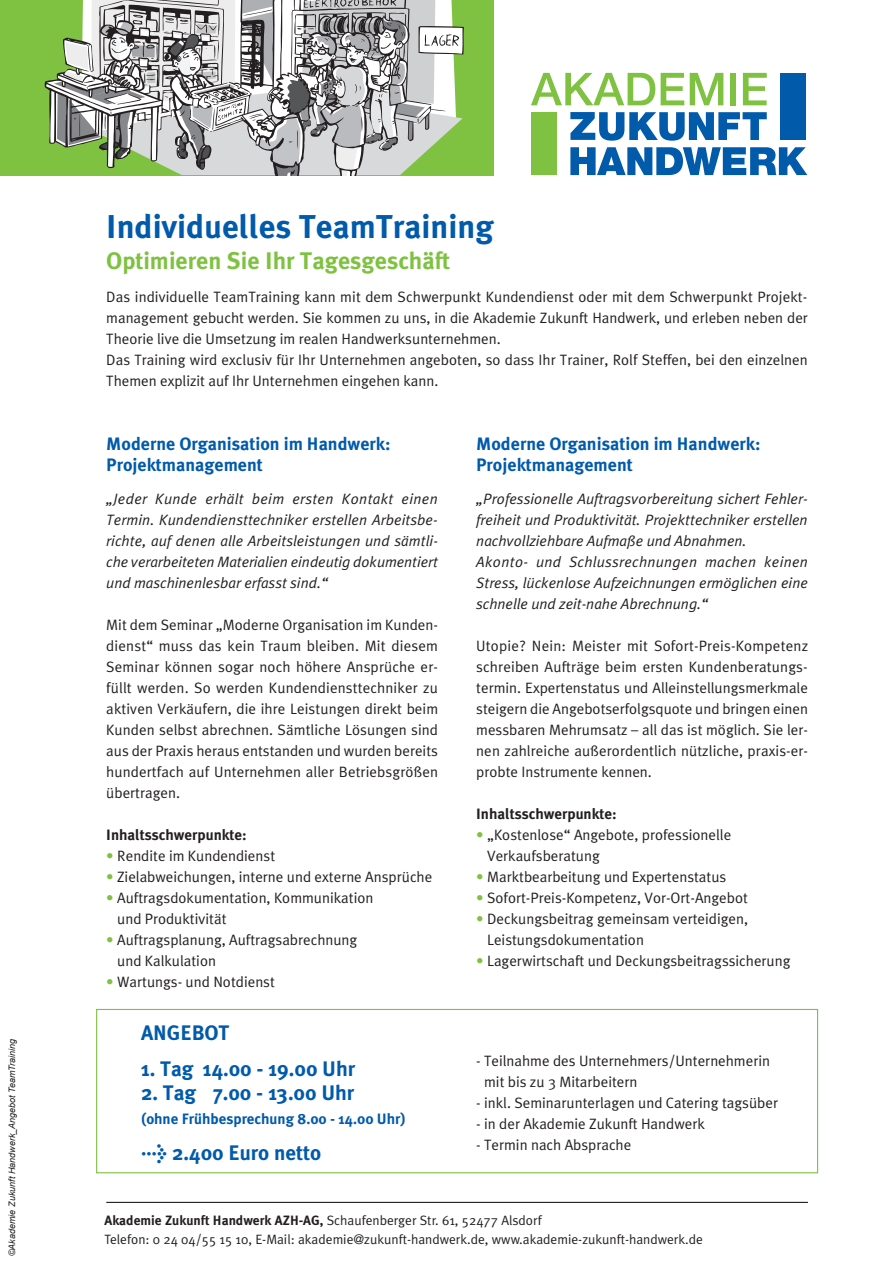
<style>
.page{position:relative;width:893px;height:1263px;background:#fff}
.page>*{position:absolute;margin:0;border:0;box-sizing:border-box;transform-origin:0 0}
.t1{font:700 33px "Meta Plus";color:#015aaa}
.t2{font:700 24px "Meta Plus";color:#7fc241}
.t3{font:700 21px "Meta Plus";color:#015aaa}
.t4{font:700 18px/21px "Meta Plus";color:#015aaa}
.t5{font:15px/21px "Meta Plus Normal";color:#231f20}
.t6{font:italic 15px/21px "Meta Plus Normal";color:#231f20;text-align:justify}
.t7{font:700 15px "Meta Plus";color:#231f20}
.t8{font:700 15px "Meta Plus";color:#015aaa}
.t9{font:13.5px/18.8px "Meta Plus Normal";color:#231f20}
.t10{font:italic 9px "Arial";color:#231f20}
.s1{color:#7fc241}
.s2{font-family:"Meta Plus";font-weight:700}
</style>
<div class="page">
<div style="left:0;top:0;width:493px;height:175px;background:#7fc241"></div>
<svg style="left:45px;top:0;width:419px;height:175px;background:#abb3a5"></svg>
<svg style="left:570px;top:112px;width:197px;height:29px"></svg>
<svg style="left:570px;top:147px;width:237px;height:28px"></svg>
<svg style="left:531px;top:73px;width:124px;height:32px"></svg>
<svg style="left:661px;top:73px;width:23px;height:32px"></svg>
<svg style="left:690px;top:73px;width:33px;height:32px"></svg>
<div style="left:730px;top:73px;width:6px;height:32px;background:#7fc241"></div>
<svg style="left:743px;top:73px;width:24px;height:32px"></svg>
<div style="left:531px;top:112px;width:26px;height:63px;background:#7fc241"></div>
<div style="left:780px;top:73px;width:26px;height:67px;background:#015aaa"></div>
<div style="left:96px;top:1009px;width:722px;height:164px;border:1px solid #7fc241"></div>
<hr style="left:106px;top:1202px;width:702px;height:1px;background:#231f20">
<p class="t10" style="left:6px;top:1256px;width:219px;rotate:-90deg">©Akademie Zukunft Handwerk_Angebot TeamTraining</p>
<h1 class="t1" style="left:106px;top:207px;width:389px">Individuelles TeamTraining</h1>
<h2 class="t2" style="left:106px;top:247px;width:345px">Optimieren Sie Ihr Tagesgeschäft</h2>
<p class="t5" style="left:106px;top:287px;width:703px">Das individuelle TeamTraining kann mit dem Schwerpunkt Kundendienst oder mit dem Schwerpunkt Projekt&shy;management gebucht werden. Sie kommen zu uns, in die Akademie Zukunft Handwerk, und erleben neben der Theorie live die Umsetzung im realen Handwerksunternehmen.<br>Das Training wird exclusiv für Ihr Unternehmen angeboten, so dass Ihr Trainer, Rolf Steffen, bei den einzelnen Themen explizit auf Ihr Unternehmen eingehen kann.</p>
<p class="t4" style="left:106px;top:433px;width:286px">Moderne Organisation im Handwerk:<br>Projektmanagement</p>
<p class="t6" style="left:106px;top:488px;width:333px">„Jeder Kunde erhält beim ersten Kontakt einen Termin. Kundendiensttechniker erstellen Arbeitsbe&shy;richte, auf denen alle Arbeitsleistungen und sämtli&shy;che verarbeiteten Materialien eindeutig dokumentiert und maschinenlesbar erfasst sind.“</p>
<p class="t5" style="left:106px;top:614px;width:333px;text-align:justify">Mit dem Seminar „Moderne Organisation im Kunden&shy;dienst“ muss das kein Traum bleiben. Mit diesem Seminar können sogar noch höhere Ansprüche er&shy;füllt werden. So werden Kundendiensttechniker zu aktiven Verkäufern, die ihre Leistungen direkt beim Kunden selbst abrechnen. Sämtliche Lösungen sind aus der Praxis heraus entstanden und wurden bereits hundertfach auf Unternehmen aller Betriebsgrößen übertragen.</p>
<p class="t7" style="left:106px;top:826px;width:142px">Inhaltsschwerpunkte:</p>
<p class="t5" style="left:106px;top:845px;width:170px"><span class="s1">•</span> Rendite im Kundendienst</p>
<p class="t5" style="left:106px;top:866px;width:327px"><span class="s1">•</span> Zielabweichungen, interne und externe Ansprüche</p>
<p class="t5" style="left:117px;top:887px;width:258px;text-indent:-11px"><span class="s1">•</span> Auftragsdokumentation, Kommunikation und Produktivität</p>
<p class="t5" style="left:117px;top:929px;width:242px;text-indent:-11px"><span class="s1">•</span> Auftragsplanung, Auftragsabrechnung und Kalkulation</p>
<p class="t5" style="left:106px;top:971px;width:170px"><span class="s1">•</span> Wartungs- und Notdienst</p>
<h3 class="t3" style="left:141px;top:1021px;width:90px">ANGEBOT</h3>
<h3 class="t3" style="left:141px;top:1056px;width:216px">1. Tag 14.00 - 19.00 Uhr</h3>
<h3 class="t3" style="left:141px;top:1080px;width:215px">2. Tag 7.00 - 13.00 Uhr</h3>
<p class="t8" style="left:141px;top:1110px;width:266px">(ohne Frühbesprechung 8.00 - 14.00 Uhr)</p>
<h3 class="t3" style="left:141px;top:1140px;width:182px">&gt; 2.400 Euro netto</h3>
<p class="t4" style="left:476px;top:433px;width:286px">Moderne Organisation im Handwerk:<br>Projektmanagement</p>
<p class="t6" style="left:476px;top:488px;width:333px;text-align:left">„Professionelle Auftragsvorbereitung sichert Fehler&shy;freiheit und Produktivität. Projekttechniker erstellen nachvollziehbare Aufmaße und Abnahmen.<br>Akonto- und Schlussrechnungen machen keinen Stress, lückenlose Aufzeichnungen ermöglichen eine schnelle und zeit-nahe Abrechnung.“</p>
<p class="t5" style="left:476px;top:635px;width:333px;text-align:justify">Utopie? Nein: Meister mit Sofort-Preis-Kompetenz schreiben Aufträge beim ersten Kundenberatungs&shy;termin. Expertenstatus und Alleinstellungsmerkmale steigern die Angebotserfolgsquote und bringen einen messbaren Mehrumsatz – all das ist möglich. Sie ler&shy;nen zahlreiche außerordentlich nützliche, praxis-er&shy;probte Instrumente kennen.</p>
<p class="t7" style="left:476px;top:805px;width:142px">Inhaltsschwerpunkte:</p>
<p class="t5" style="left:487px;top:824px;width:246px;text-indent:-11px"><span class="s1">•</span> „Kostenlose“ Angebote, professionelle<br>Verkaufsberatung</p>
<p class="t5" style="left:476px;top:866px;width:252px"><span class="s1">•</span> Marktbearbeitung und Expertenstatus</p>
<p class="t5" style="left:476px;top:887px;width:273px"><span class="s1">•</span> Sofort-Preis-Kompetenz, Vor-Ort-Angebot</p>
<p class="t5" style="left:487px;top:908px;width:262px;text-indent:-11px"><span class="s1">•</span> Deckungsbeitrag gemeinsam verteidigen,<br>Leistungsdokumentation</p>
<p class="t5" style="left:476px;top:950px;width:316px"><span class="s1">•</span> Lagerwirtschaft und Deckungsbeitragssicherung</p>
<p class="t5" style="left:484px;top:1050px;width:287px;text-indent:-8px">- Teilnahme des Unternehmers/Unternehmerin mit bis zu 3 Mitarbeitern</p>
<p class="t5" style="left:476px;top:1092px;width:303px">- inkl. Seminarunterlagen und Catering tagsüber</p>
<p class="t5" style="left:476px;top:1113px;width:230px">- in der Akademie Zukunft Handwerk</p>
<p class="t5" style="left:476px;top:1134px;width:157px">- Termin nach Absprache</p>
<p class="t9" style="left:105px;top:1211px;width:600px"><span class="s2">Akademie Zukunft Handwerk AZH-AG,</span> Schaufenberger Str. 61, 52477 Alsdorf<br>Telefon: 0 24 04/55 15 10, E-Mail: akademie@zukunft-handwerk.de, www.akademie-zukunft-handwerk.de</p>
</div>
